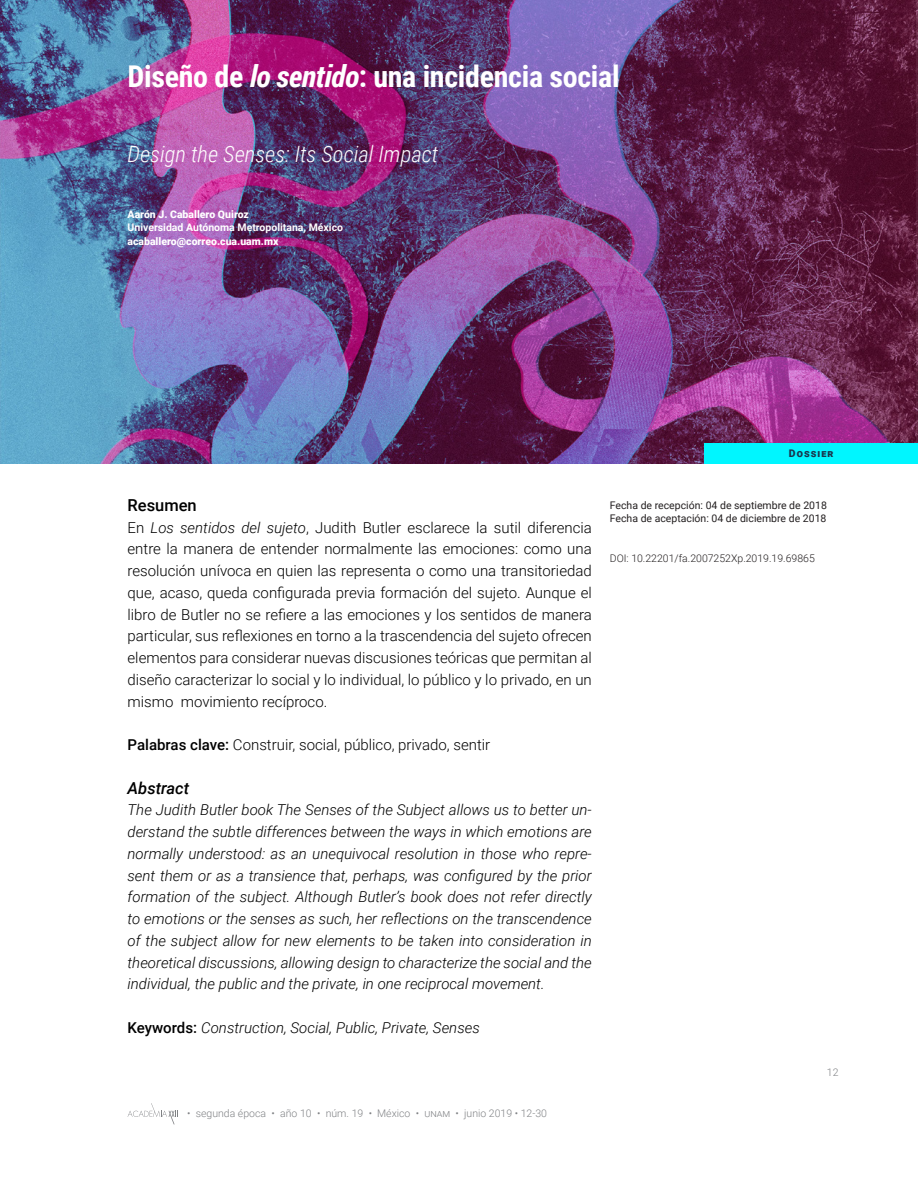
<style>
.page{position:relative;width:918px;height:1188px;background:#fff}
.page>*{position:absolute;margin:0;border:0;box-sizing:border-box;transform-origin:0 0}
.titulos{font:700 30px "Roboto Condensed";letter-spacing:-.01em;color:#fff}
.titulos_criticas_lib{font:italic 300 22.5px "Roboto Condensed";color:#fff}
.subtitulo{font:italic 500 16.5px "Roboto";color:#000}
.subtitulo-2{font:500 16.5px "Roboto";color:#000}
.Cuerpo_texto_sin_san{font:italic 300 15px/21.8px "Roboto";color:#000;text-align:justify}
.cuerpo_texto_sin_san{font:300 15px/21.8px "Roboto";color:#000;text-align:justify}
.subtitulo-3{font:300 15px "Roboto";color:#000}
.subtitulo-4{font:italic 300 15px "Roboto";color:#000}
.fechas{font:10.5px "Roboto";color:#231f20}
.t1{font:300 10.5px "Roboto";color:#808285}
.autor{font:900 10.5px "Roboto";color:#fff}
.fechas-2{font:300 10.5px "Roboto";color:#231f20}
.autor-2{font:700 10.5px "Roboto";color:#fff}
.seccion{font:900 10.5px "Roboto";letter-spacing:.1em;color:#1a364e}
.s1{font-style:italic}
.s2{font-weight:500}
.s3{font-weight:500;font-style:normal}
</style>
<div class="page">
<svg style="left:128px;top:1103px;width:50px;height:21px"></svg>
<img style="left:0;top:0;width:918px;height:463px">
<div style="left:704px;top:443px;width:214px;height:20px;background:#00f6ff"></div>
<p class="titulos" style="left:128px;top:55px;width:494px">Diseño de <span class="s1">lo sentido</span>: una incidencia social</p>
<p class="titulos_criticas_lib" style="left:128px;top:139px;width:312px">Design the Senses: Its Social Impact</p>
<p class="autor" style="left:128px;top:207px;width:123px">Aarón J. Caballero Quiroz</p>
<p class="autor-2" style="left:128px;top:220px;width:217px">Universidad Autónoma Metropolitana, México</p>
<p class="autor" style="left:128px;top:234px;width:152px">acaballero@correo.cua.uam.mx</p>
<p class="subtitulo-2" style="left:128px;top:493px;width:71px">Resumen</p>
<p class="cuerpo_texto_sin_san" style="left:128px;top:516px;width:466px">En <span class="s1">Los sentidos del sujeto</span>, Judith Butler esclarece la sutil diferencia entre la manera de entender normalmente las emociones: como una resolución unívoca en quien las representa o como una transitoriedad que, acaso, queda configurada previa formación del sujeto. Aunque el libro de Butler no se refiere a las emociones y los sentidos de manera particular, sus reflexiones en torno a la trascendencia del sujeto ofrecen elementos para considerar nuevas discusiones teóricas que permitan al diseño caracterizar lo social y lo individual, lo público y lo privado, en un mismo movimiento recíproco.</p>
<p class="subtitulo-3" style="left:128px;top:734px;width:364px"><span class="s2">Palabras clave:</span> Construir, social, público, privado, sentir</p>
<p class="subtitulo" style="left:128px;top:776px;width:63px">Abstract</p>
<p class="Cuerpo_texto_sin_san" style="left:128px;top:798px;width:466px">The Judith Butler book The Senses of the Subject allows us to better un&shy;derstand the subtle differences between the ways in which emotions are normally understood: as an unequivocal resolution in those who repre&shy;sent them or as a transience that, perhaps, was configured by the prior formation of the subject. Although Butler’s book does not refer directly to emotions or the senses as such, her reflections on the transcendence of the subject allow for new elements to be taken into consideration in theoretical discussions, allowing design to characterize the social and the individual, the public and the private, in one reciprocal movement.</p>
<p class="subtitulo-4" style="left:128px;top:1017px;width:354px"><span class="s3">Keywords:</span> Construction, Social, Public, Private, Senses</p>
<p class="t1" style="left:187px;top:1106px;width:361px">• segunda época • año 10 • núm. 19 • México • unam • junio 2019 • 12-30</p>
<p class="seccion" style="left:789px;top:446px;width:46px">Dossier</p>
<p class="fechas" style="left:610px;top:498px;width:219px">Fecha de recepción: 04 de septiembre de 2018</p>
<p class="fechas" style="left:610px;top:511px;width:218px">Fecha de aceptación: 04 de diciembre de 2018</p>
<p class="fechas-2" style="left:610px;top:551px;width:207px">DOI: 10.22201/fa.2007252Xp.2019.19.69865</p>
<p class="t1" style="left:827px;top:1065px;width:13px">12</p>
</div>
